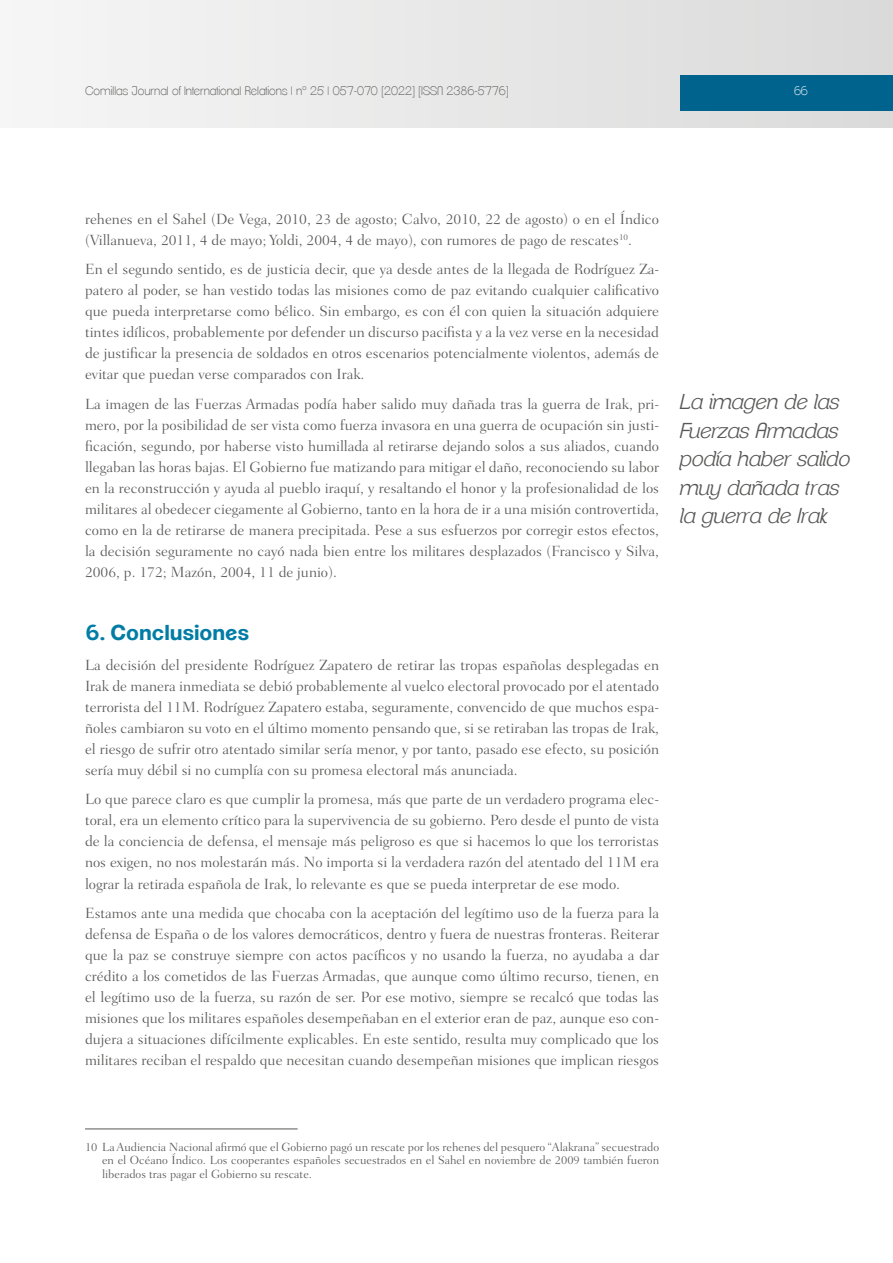
<style>
.page{position:relative;width:893px;height:1263px;background:#fff}
.page>*{position:absolute;margin:0;border:0;box-sizing:border-box;transform-origin:0 0}
._12_Entresacado{font:italic 300 21px/28.5px "Clemente P Daf";color:#575756}
.t1{font:700 21px "Clemente P Dam";color:#007ca5}
.t2{font:300 15px/21px "Fairfield LH";color:#575756;text-align:justify}
._08_Notas_pie_de_pág{font:300 12px/13.5px "Fairfield LH";color:#575756;text-align:justify}
.t3{font:200 12px "Clemente P Dac";color:#575756}
.t4{font:200 12px "Clemente P Dac";color:#fff}
</style>
<div class="page">
<div style="left:0;top:0;width:893px;height:128px;background:linear-gradient(to right,#f6f6f6,#dadada)"></div>
<div style="left:680px;top:75px;width:213px;height:36px;background:#00638e"></div>
<hr style="left:85px;top:1129px;width:213px;height:1px;background:#575756">
<p class="t3" style="left:85px;top:83px;width:425px">Comillas Journal of International Relations | nº 25 | 057-070 [2022] [ISSN 2386-5776]</p>
<p class="t4" style="left:794px;top:83px;width:15px">66</p>
<p class="t2" style="left:85px;top:208px;width:575px">rehenes en el Sahel (De Vega, 2010, 23 de agosto; Calvo, 2010, 22 de agosto) o en el Índico (Villanueva, 2011, 4 de mayo; Yoldi, 2004, 4 de mayo), con rumores de pago de rescates<sup>10</sup>.</p>
<p class="t2" style="left:85px;top:259px;width:576px">En el segundo sentido, es de justicia decir, que ya desde antes de la llegada de Rodríguez Za&shy;patero al poder, se han vestido todas las misiones como de paz evitando cualquier calificativo que pueda interpretarse como bélico. Sin embargo, es con él con quien la situación adquiere tintes idílicos, probablemente por defender un discurso pacifista y a la vez verse en la necesidad de justificar la presencia de soldados en otros escenarios potencialmente violentos, además de evitar que puedan verse comparados con Irak.</p>
<p class="t2" style="left:85px;top:393px;width:576px">La imagen de las Fuerzas Armadas podía haber salido muy dañada tras la guerra de Irak, pri&shy;mero, por la posibilidad de ser vista como fuerza invasora en una guerra de ocupación sin justi&shy;ficación, segundo, por haberse visto humillada al retirarse dejando solos a sus aliados, cuando llegaban las horas bajas. El Gobierno fue matizando para mitigar el daño, reconociendo su labor en la reconstrucción y ayuda al pueblo iraquí, y resaltando el honor y la profesionalidad de los militares al obedecer ciegamente al Gobierno, tanto en la hora de ir a una misión controvertida, como en la de retirarse de manera precipitada. Pese a sus esfuerzos por corregir estos efectos, la decisión seguramente no cayó nada bien entre los militares desplazados (Francisco y Silva, 2006, p. 172; Mazón, 2004, 11 de junio).</p>
<p class="t1" style="left:85px;top:620px;width:165px">6. Conclusiones</p>
<p class="t2" style="left:85px;top:655px;width:576px">La decisión del presidente Rodríguez Zapatero de retirar las tropas españolas desplegadas en Irak de manera inmediata se debió probablemente al vuelco electoral provocado por el atentado terrorista del 11M. Rodríguez Zapatero estaba, seguramente, convencido de que muchos espa&shy;ñoles cambiaron su voto en el último momento pensando que, si se retiraban las tropas de Irak, el riesgo de sufrir otro atentado similar sería menor, y por tanto, pasado ese efecto, su posición sería muy débil si no cumplía con su promesa electoral más anunciada.</p>
<p class="t2" style="left:85px;top:789px;width:576px">Lo que parece claro es que cumplir la promesa, más que parte de un verdadero programa elec&shy;toral, era un elemento crítico para la supervivencia de su gobierno. Pero desde el punto de vista de la conciencia de defensa, el mensaje más peligroso es que si hacemos lo que los terroristas nos exigen, no nos molestarán más. No importa si la verdadera razón del atentado del 11M era lograr la retirada española de Irak, lo relevante es que se pueda interpretar de ese modo.</p>
<p class="t2" style="left:85px;top:903px;width:576px">Estamos ante una medida que chocaba con la aceptación del legítimo uso de la fuerza para la defensa de España o de los valores democráticos, dentro y fuera de nuestras fronteras. Reiterar que la paz se construye siempre con actos pacíficos y no usando la fuerza, no ayudaba a dar crédito a los cometidos de las Fuerzas Armadas, que aunque como último recurso, tienen, en el legítimo uso de la fuerza, su razón de ser. Por ese motivo, siempre se recalcó que todas las misiones que los militares españoles desempeñaban en el exterior eran de paz, aunque eso con&shy;dujera a situaciones difícilmente explicables. En este sentido, resulta muy complicado que los militares reciban el respaldo que necesitan cuando desempeñan misiones que implican riesgos</p>
<p class="_12_Entresacado" style="left:680px;top:387px;width:172px">La imagen de las<br>Fuerzas Armadas podía haber salido muy dañada tras la guerra de Irak</p>
<p class="_08_Notas_pie_de_pág" style="left:102px;top:1140px;width:559px;text-indent:-17px">10 La Audiencia Nacional afirmó que el Gobierno pagó un rescate por los rehenes del pesquero “Alakrana” secuestrado en el Océano Índico. Los cooperantes españoles secuestrados en el Sahel en noviembre de 2009 también fueron liberados tras pagar el Gobierno su rescate.</p>
</div>
